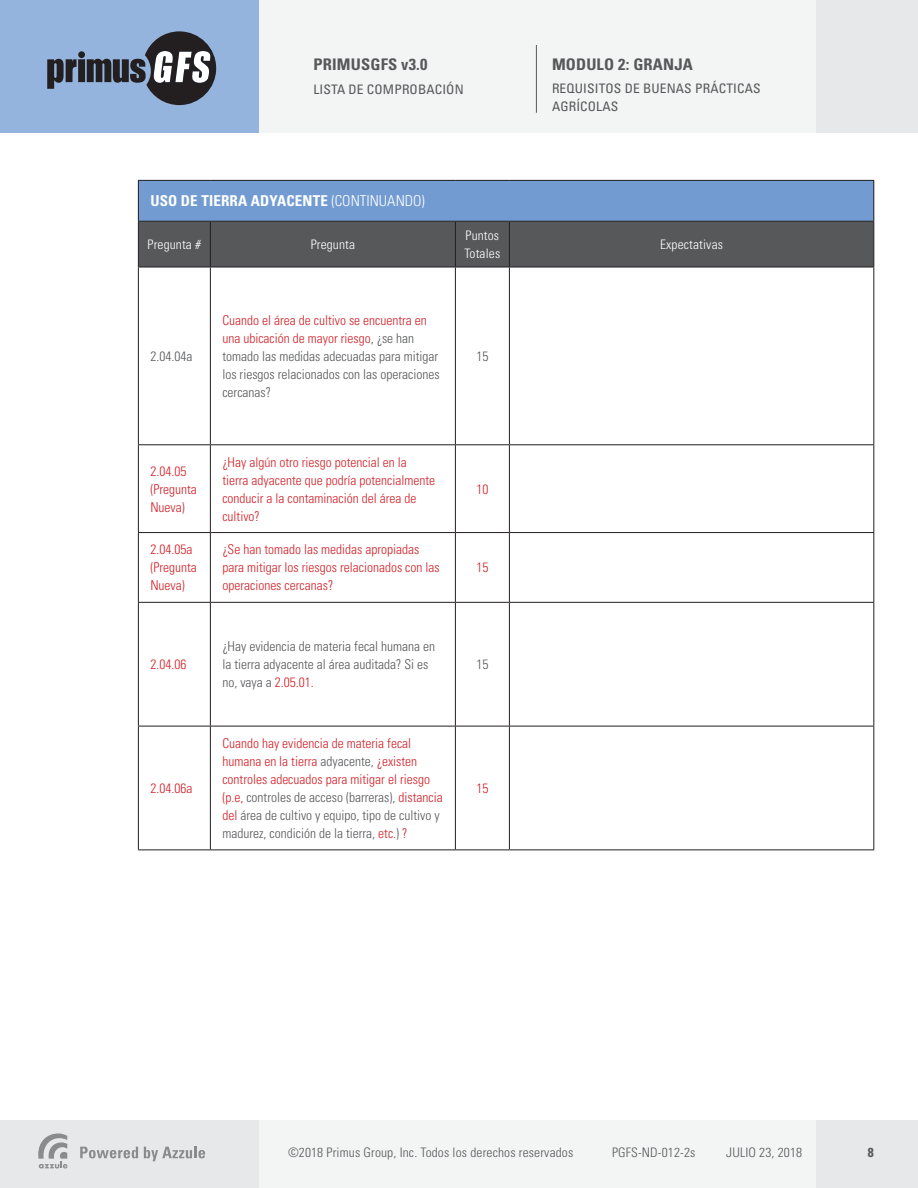
<style>
.page{position:relative;width:918px;height:1188px;background:#fff}
.page>*{position:absolute;margin:0;border:0;box-sizing:border-box;transform-origin:0 0}
.t1{font:700 condensed 16.05px "Univers LT Std";letter-spacing:.01em;color:#57585a}
.t2{font:700 condensed 15px "Univers LT Std";letter-spacing:.01em;color:#fff}
.t3{font:300 condensed 13.5px/18px "Univers LT Std";color:#d1232a}
.t4{font:300 condensed 13.5px/18px "Univers LT Std";color:#57585a}
.t5{font:300 condensed 13.05px "Univers LT Std";letter-spacing:.01em;color:#57585a}
.t6{font:condensed 13.05px/18px "Univers LT Std";letter-spacing:.01em;color:#57585a}
.t7{font:300 condensed 13.05px/18px "Univers LT Std";letter-spacing:.01em;color:#fff}
.t8{font:700 condensed 13.05px "Univers LT Std";color:#57585a}
.s1{font-weight:300}
.s2{color:#d1232a}
.s3{color:#57585a}
</style>
<div class="page">
<div style="left:0;top:0;width:918px;height:132px;background:#f3f5f5"></div>
<div style="left:816px;top:0;width:102px;height:132px;background:#e7e8e9"></div>
<div style="left:0;top:0;width:259px;height:133px;background:#94b4dd"></div>
<svg style="left:47px;top:59px;width:30px;height:30px"></svg>
<div style="left:78px;top:59px;width:7px;height:23px;background:#231f20"></div>
<div style="left:78px;top:51px;width:7px;height:7px;background:#231f20;border-radius:50%"></div>
<svg style="left:87px;top:31px;width:129px;height:74px"></svg>
<div style="left:0;top:1120px;width:918px;height:68px;background:#f3f5f5"></div>
<div style="left:816px;top:1120px;width:102px;height:68px;background:#e7e8e9"></div>
<div style="left:0;top:1120px;width:259px;height:68px;background:#e7e8e9"></div>
<svg style="left:80px;top:1147px;width:58px;height:11px"></svg>
<svg style="left:144px;top:1147px;width:61px;height:14px"></svg>
<svg style="left:38px;top:1133px;width:30px;height:35px"></svg>
<hr style="left:536px;top:45px;width:1px;height:68px;background:#57585a">
<div style="left:138px;top:180px;width:736px;height:41px;background:#729cd1"></div>
<div style="left:139px;top:222px;width:734px;height:45px;background:#57585a"></div>
<hr style="left:138px;top:180px;width:72px;height:1px;background:#231f20">
<hr style="left:138px;top:181px;width:1px;height:40px;background:#231f20">
<hr style="left:210px;top:180px;width:245px;height:1px;background:#231f20">
<hr style="left:455px;top:180px;width:54px;height:1px;background:#231f20">
<hr style="left:509px;top:180px;width:365px;height:1px;background:#231f20">
<hr style="left:873px;top:181px;width:1px;height:40px;background:#231f20">
<hr style="left:138px;top:221px;width:72px;height:1px;background:#231f20">
<hr style="left:138px;top:222px;width:1px;height:45px;background:#231f20">
<hr style="left:210px;top:221px;width:245px;height:1px;background:#231f20">
<hr style="left:210px;top:222px;width:1px;height:45px;background:#231f20">
<hr style="left:455px;top:221px;width:54px;height:1px;background:#231f20">
<hr style="left:455px;top:222px;width:1px;height:45px;background:#231f20">
<hr style="left:509px;top:221px;width:365px;height:1px;background:#231f20">
<hr style="left:509px;top:222px;width:1px;height:45px;background:#231f20">
<hr style="left:873px;top:222px;width:1px;height:45px;background:#231f20">
<hr style="left:138px;top:267px;width:72px;height:1px;background:#231f20">
<hr style="left:138px;top:267px;width:1px;height:177px;background:#231f20">
<hr style="left:210px;top:267px;width:245px;height:1px;background:#231f20">
<hr style="left:210px;top:267px;width:1px;height:177px;background:#231f20">
<hr style="left:455px;top:267px;width:54px;height:1px;background:#231f20">
<hr style="left:455px;top:267px;width:1px;height:177px;background:#231f20">
<hr style="left:509px;top:267px;width:365px;height:1px;background:#231f20">
<hr style="left:509px;top:267px;width:1px;height:177px;background:#231f20">
<hr style="left:873px;top:267px;width:1px;height:177px;background:#231f20">
<hr style="left:138px;top:444px;width:72px;height:1px;background:#231f20">
<hr style="left:138px;top:445px;width:1px;height:87px;background:#231f20">
<hr style="left:210px;top:444px;width:245px;height:1px;background:#231f20">
<hr style="left:210px;top:445px;width:1px;height:87px;background:#231f20">
<hr style="left:455px;top:444px;width:54px;height:1px;background:#231f20">
<hr style="left:455px;top:445px;width:1px;height:87px;background:#231f20">
<hr style="left:509px;top:444px;width:365px;height:1px;background:#231f20">
<hr style="left:509px;top:445px;width:1px;height:87px;background:#231f20">
<hr style="left:873px;top:445px;width:1px;height:87px;background:#231f20">
<hr style="left:138px;top:532px;width:72px;height:1px;background:#231f20">
<hr style="left:138px;top:533px;width:1px;height:69px;background:#231f20">
<hr style="left:210px;top:532px;width:245px;height:1px;background:#231f20">
<hr style="left:210px;top:533px;width:1px;height:69px;background:#231f20">
<hr style="left:455px;top:532px;width:54px;height:1px;background:#231f20">
<hr style="left:455px;top:533px;width:1px;height:69px;background:#231f20">
<hr style="left:509px;top:532px;width:365px;height:1px;background:#231f20">
<hr style="left:509px;top:533px;width:1px;height:69px;background:#231f20">
<hr style="left:873px;top:533px;width:1px;height:69px;background:#231f20">
<hr style="left:138px;top:602px;width:72px;height:1px;background:#231f20">
<hr style="left:138px;top:603px;width:1px;height:123px;background:#231f20">
<hr style="left:210px;top:602px;width:245px;height:1px;background:#231f20">
<hr style="left:210px;top:603px;width:1px;height:123px;background:#231f20">
<hr style="left:455px;top:602px;width:54px;height:1px;background:#231f20">
<hr style="left:455px;top:603px;width:1px;height:123px;background:#231f20">
<hr style="left:509px;top:602px;width:365px;height:1px;background:#231f20">
<hr style="left:509px;top:603px;width:1px;height:123px;background:#231f20">
<hr style="left:873px;top:603px;width:1px;height:123px;background:#231f20">
<hr style="left:138px;top:726px;width:72px;height:1px;background:#231f20">
<hr style="left:138px;top:726px;width:1px;height:124px;background:#231f20">
<hr style="left:210px;top:726px;width:245px;height:1px;background:#231f20">
<hr style="left:210px;top:726px;width:1px;height:124px;background:#231f20">
<hr style="left:455px;top:726px;width:54px;height:1px;background:#231f20">
<hr style="left:455px;top:726px;width:1px;height:124px;background:#231f20">
<hr style="left:509px;top:726px;width:365px;height:1px;background:#231f20">
<hr style="left:509px;top:726px;width:1px;height:124px;background:#231f20">
<hr style="left:873px;top:726px;width:1px;height:124px;background:#231f20">
<hr style="left:138px;top:850px;width:72px;height:1px;background:#231f20">
<hr style="left:210px;top:850px;width:245px;height:1px;background:#231f20">
<hr style="left:455px;top:850px;width:54px;height:1px;background:#231f20">
<hr style="left:509px;top:850px;width:365px;height:1px;background:#231f20">
<p class="t1" style="left:314px;top:55px;width:115px">PRIMUSGFS v3.0</p>
<p class="t6" style="left:314px;top:81px;width:152px">LISTA DE COMPROBACIÓN</p>
<p class="t1" style="left:552px;top:55px;width:142px">MODULO 2: GRANJA</p>
<p class="t6" style="left:552px;top:79px;width:210px">REQUISITOS DE BUENAS PRÁCTICAS<br>AGRÍCOLAS</p>
<p class="t2" style="left:150px;top:192px;width:276px">USO DE TIERRA ADYACENTE <span class="s1">(CONTINUANDO)</span></p>
<p class="t7" style="left:148px;top:235px;width:55px">Pregunta #</p>
<p class="t7" style="left:311px;top:235px;width:46px">Pregunta</p>
<p class="t7" style="left:465px;top:226px;width:37px">Puntos<br>Totales</p>
<p class="t7" style="left:660px;top:235px;width:64px">Expectativas</p>
<p class="t4" style="left:150px;top:347px;width:43px">2.04.04a</p>
<p class="t4" style="left:222px;top:311px;width:219px"><span class="s2">Cuando el área de cultivo se encuentra en una ubicación de mayor riesgo</span>, ¿se han tomado las medidas adecuadas para mitigar los riesgos relacionados con las operaciones cercanas?</p>
<p class="t3" style="left:150px;top:462px;width:48px">2.04.05 (Pregunta<br>Nueva)</p>
<p class="t3" style="left:222px;top:453px;width:214px">¿Hay algún otro riesgo potencial en la tierra adyacente que podría potencialmente conducir a la contaminación del área de cultivo?</p>
<p class="t3" style="left:150px;top:541px;width:48px">2.04.05a (Pregunta<br>Nueva)</p>
<p class="t3" style="left:222px;top:541px;width:219px">¿Se han tomado las medidas apropiadas para mitigar los riesgos relacionados con las operaciones cercanas?</p>
<p class="t3" style="left:150px;top:655px;width:37px">2.04.06</p>
<p class="t3" style="left:150px;top:779px;width:43px">2.04.06a</p>
<p class="t4" style="left:222px;top:637px;width:214px">¿Hay evidencia de materia fecal humana en la tierra adyacente al área auditada? Si es no, vaya a <span class="s2">2.05.01.</span></p>
<p class="t3" style="left:222px;top:734px;width:222px">Cuando hay evidencia de materia fecal humana en la tierra <span class="s3">adyacente,</span> ¿existen controles adecuados para mitigar el riesgo (p.e, <span class="s3">controles de acceso (barreras),</span> distancia del <span class="s3">área de cultivo y equipo, tipo de cultivo y madurez, condición de la tierra,</span> etc<span class="s3">.)</span> ?</p>
<p class="t4" style="left:476px;top:347px;width:13px">15</p>
<p class="t3" style="left:476px;top:480px;width:13px">10</p>
<p class="t3" style="left:476px;top:559px;width:13px">15</p>
<p class="t4" style="left:476px;top:655px;width:13px">15</p>
<p class="t3" style="left:476px;top:779px;width:13px">15</p>
<p class="t5" style="left:288px;top:1145px;width:287px">©2018 Primus Group, Inc. Todos los derechos reservados</p>
<p class="t5" style="left:612px;top:1145px;width:85px">PGFS-ND-012-2s</p>
<p class="t5" style="left:726px;top:1145px;width:77px">JULIO 23, 2018</p>
<p class="t8" style="left:868px;top:1145px;width:7px">8</p>
</div>
